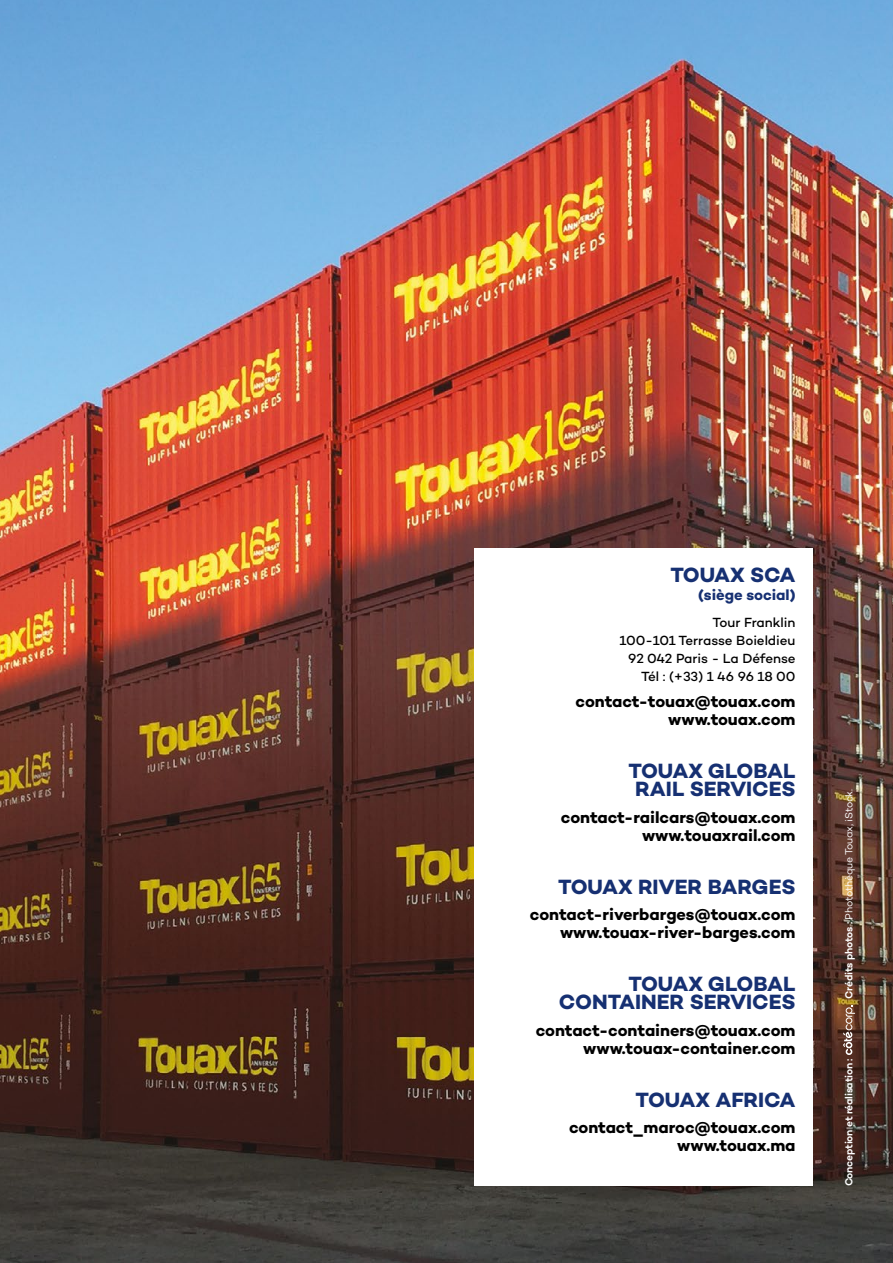
<style>
.page{position:relative;width:893px;height:1263px;background:#fff}
.page>*{position:absolute;margin:0;border:0;box-sizing:border-box;transform-origin:0 0}
.t1{font:700 21px/18px "Campton";letter-spacing:-.005em;color:#163072;text-align:center}
.t2{font:700 21px "Campton";letter-spacing:-.03em;color:#163072}
.t3{font:700 16.5px/18px "Campton";letter-spacing:-.005em;color:#000;text-align:right}
.t4{font:700 15px "Campton";letter-spacing:-.005em;color:#163072}
.t5{font:500 13.5px/18px "Campton";letter-spacing:-.005em;color:#000;text-align:right}
.t6{font:10.5px "Campton";letter-spacing:-.025em;color:#fff}
.t7{font:600 10.5px "Campton";letter-spacing:-.02em;color:#fff}
.s1{font-weight:600}
</style>
<div class="page">
<img style="left:0;top:0;width:893px;height:1263px">
<div style="left:474px;top:548px;width:339px;height:638px;background:#fff"></div>
<svg style="left:843px;top:1006px;width:12px;height:49px"></svg>
<p class="t2" style="left:670px;top:562px;width:127px">TOUAX SCA</p>
<p class="t4" style="left:698px;top:586px;width:99px">(siège social)</p>
<p class="t5" style="left:619px;top:613px;width:178px">Tour Franklin<br>100-101 Terrasse Boieldieu<br>92 042 Paris - La Défense<br>Tél : (+33) 1 46 96 18 00</p>
<p class="t3" style="left:575px;top:692px;width:222px">contact-touax@touax.com www.touax.com</p>
<p class="t1" style="left:629px;top:762px;width:169px">TOUAX GLOBAL<br>RAIL SERVICES</p>
<p class="t3" style="left:561px;top:808px;width:236px">contact-railcars@touax.com www.touaxrail.com</p>
<p class="t1" style="left:558px;top:877px;width:239px">TOUAX RIVER BARGES</p>
<p class="t3" style="left:530px;top:905px;width:267px">contact-riverbarges@touax.com www.touax-river-barges.com</p>
<p class="t1" style="left:559px;top:975px;width:238px;text-align:right">TOUAX GLOBAL<br>CONTAINER SERVICES</p>
<p class="t3" style="left:536px;top:1021px;width:261px">contact-containers@touax.com www.touax-container.com</p>
<p class="t1" style="left:635px;top:1090px;width:162px">TOUAX AFRICA</p>
<p class="t3" style="left:569px;top:1118px;width:228px">contact_maroc@touax.com www.touax.ma</p>
<p class="t6" style="left:842px;top:999px;width:211px;rotate:-90deg"><span class="s1">Crédits photos :</span> Photothèque Touax, iStock.</p>
<p class="t7" style="left:842px;top:1186px;width:130px;rotate:-90deg">Conception et réalisation :</p>
</div>
